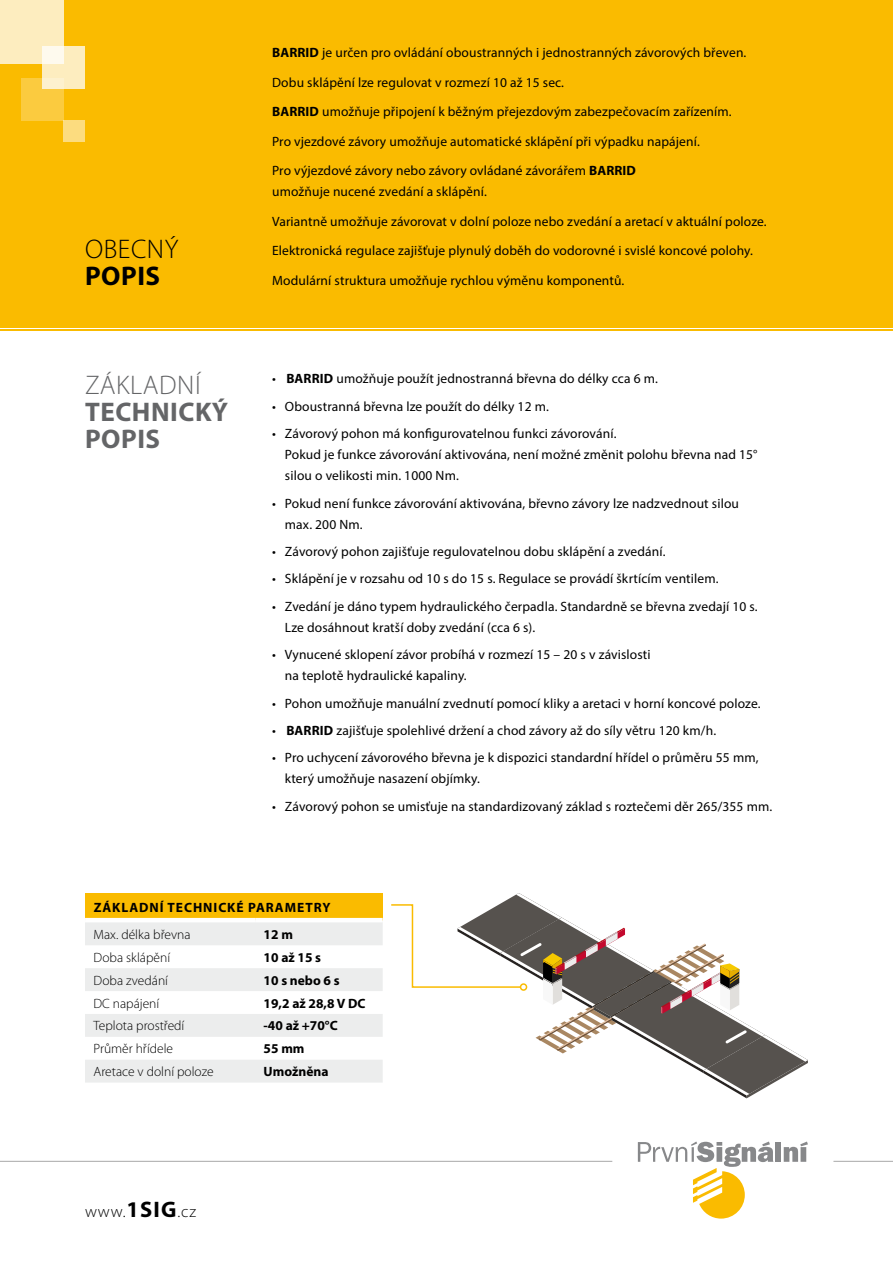
<style>
.page{position:relative;width:893px;height:1263px;background:#fff}
.page>*{position:absolute;margin:0;border:0;box-sizing:border-box;transform-origin:0 0}
.t1{font:700 27px/27px "Myriad Pro";letter-spacing:.02em;color:#646567}
.t2{font:300 27px "Myriad Pro";letter-spacing:.02em;color:#646567}
.t3{font:300 27px "Myriad Pro";letter-spacing:.02em;color:#000}
.t4{font:700 27px "Myriad Pro";letter-spacing:.02em;color:#000}
.t5{font:300 16.5px "Myriad Pro";color:#000}
.t6{font:13.5px/29.5px "Myriad Pro";letter-spacing:.01em;color:#000}
.t7{font:300 13.5px "Myriad Pro";color:#000}
.t8{font:700 13.5px "Myriad Pro";letter-spacing:.005em;color:#000}
.t9{font:700 13.5px "Myriad Pro";letter-spacing:.07em;color:#000}
.s1{font-weight:700}
.s2{font-weight:700;font-size:22.5px}
</style>
<div class="page">
<div style="left:0;top:0;width:893px;height:327px;background:#fabb00"></div>
<div style="left:775px;top:1142px;width:6px;height:20px;background:#87888a"></div>
<svg style="left:784px;top:1141px;width:24px;height:21px"></svg>
<svg style="left:638px;top:1141px;width:135px;height:77px"></svg>
<hr style="left:833px;top:1161px;width:60px;height:1px;background:#000">
<hr style="left:0;top:1161px;width:612px;height:1px;background:#000">
<hr style="left:0;top:329px;width:893px;height:2px;background:#fabb00">
<div style="left:85px;top:893px;width:298px;height:27px;background:#fabb00"></div>
<svg style="left:85px;top:922px;width:298px;height:160px;fill:#eceded"></svg>
<hr style="left:85px;top:918px;width:170px;height:4px;background:#fff">
<hr style="left:255px;top:918px;width:128px;height:4px;background:#fff">
<svg style="left:391px;top:893px;width:417px;height:205px"></svg>
<div style="left:520px;top:983px;width:7px;height:8px;border:2px solid #fabb00;border-radius:50%"></div>
<div style="left:0;top:0;width:64px;height:64px;background:#fdedbf"></div>
<svg style="left:43px;top:46px;width:42px;height:42px;background:#fdf0ca"></svg>
<svg style="left:21px;top:78px;width:43px;height:42px;background:#fbd052"></svg>
<div style="left:64px;top:120px;width:21px;height:22px;background:#fcdc7f"></div>
<h1 class="t3" style="left:85px;top:234px;width:95px">OBECNÝ</h1>
<h1 class="t4" style="left:85px;top:258px;width:77px">POPIS</h1>
<h1 class="t2" style="left:85px;top:370px;width:117px">ZÁKLADNÍ</h1>
<h1 class="t1" style="left:85px;top:397px;width:145px">TECHNICKÝ<br>POPIS</h1>
<p class="t6" style="left:272px;top:38px;width:476px"><span class="s1">BARRID</span> je určen pro ovládání oboustranných i jednostranných závorových břeven.<br>Dobu sklápění lze regulovat v rozmezí 10 až 15 sec.<br><span class="s1">BARRID</span> umožňuje připojení k běžným přejezdovým zabezpečovacím zařízením.<br>Pro vjezdové závory umožňuje automatické sklápění při výpadku napájení.<br>Pro výjezdové závory nebo závory ovládané závorářem <span class="s1">BARRID</span></p>
<p class="t6" style="left:272px;top:177px;width:496px">umožňuje nucené zvedání a sklápění.<br>Variantně umožňuje závorovat v dolní poloze nebo zvedání a aretací v aktuální poloze.<br>Elektronická regulace zajišťuje plynulý doběh do vodorovné i svislé koncové polohy.<br>Modulární struktura umožňuje rychlou výměnu komponentů.</p>
<p class="t6" style="left:272px;top:364px;width:387px">• <span class="s1">BARRID</span> umožňuje použít jednostranná břevna do délky cca 6 m.</p>
<p class="t6" style="left:272px;top:391px;width:278px">• Oboustranná břevna lze použít do délky 12 m.</p>
<p class="t6" style="left:285px;top:423px;width:474px;line-height:21px;text-indent:-13px">• Závorový pohon má konfigurovatelnou funkci závorování.<br>Pokud je funkce závorování aktivována, není možné změnit polohu břevna nad 15° silou o velikosti min. 1000 Nm.</p>
<p class="t6" style="left:285px;top:492px;width:456px;line-height:21px;text-indent:-13px">• Pokud není funkce závorování aktivována, břevno závory lze nadzvednout silou max. 200 Nm.</p>
<p class="t6" style="left:272px;top:536px;width:395px">• Závorový pohon zajišťuje regulovatelnou dobu sklápění a zvedání.</p>
<p class="t6" style="left:272px;top:564px;width:448px">• Sklápění je v rozsahu od 10 s do 15 s. Regulace se provádí škrtícím ventilem.</p>
<p class="t6" style="left:285px;top:595px;width:474px;line-height:21px;text-indent:-13px">• Zvedání je dáno typem hydraulického čerpadla. Standardně se břevna zvedají 10 s.<br>Lze dosáhnout kratší doby zvedání (cca 6 s).</p>
<p class="t6" style="left:285px;top:644px;width:367px;line-height:21px;text-indent:-13px">• Vynucené sklopení závor probíhá v rozmezí 15 – 20 s v závislosti na teplotě hydraulické kapaliny.</p>
<p class="t6" style="left:272px;top:688px;width:490px">• Pohon umožňuje manuální zvednutí pomocí kliky a aretaci v horní koncové poloze.</p>
<p class="t6" style="left:272px;top:715px;width:445px">• <span class="s1">BARRID</span> zajišťuje spolehlivé držení a chod závory až do síly větru 120 km/h.</p>
<p class="t6" style="left:285px;top:747px;width:475px;line-height:21px;text-indent:-13px">• Pro uchycení závorového břevna je k dispozici standardní hřídel o průměru 55 mm, který umožňuje nasazení objímky.</p>
<p class="t6" style="left:272px;top:791px;width:502px">• Závorový pohon se umisťuje na standardizovaný základ s roztečemi děr 265/355 mm.</p>
<p class="t9" style="left:94px;top:898px;width:238px">ZÁKLADNÍ TECHNICKÉ PARAMETRY</p>
<p class="t7" style="left:94px;top:927px;width:99px">Max. délka břevna</p>
<p class="t8" style="left:264px;top:925px;width:31px">12 m</p>
<p class="t7" style="left:94px;top:950px;width:78px">Doba sklápění</p>
<p class="t8" style="left:264px;top:948px;width:59px">10 až 15 s</p>
<p class="t7" style="left:94px;top:973px;width:76px">Doba zvedání</p>
<p class="t8" style="left:264px;top:971px;width:78px">10 s nebo 6 s</p>
<p class="t7" style="left:94px;top:996px;width:67px">DC napájení</p>
<p class="t8" style="left:264px;top:994px;width:103px">19,2 až 28,8 V DC</p>
<p class="t7" style="left:94px;top:1018px;width:92px">Teplota prostředí</p>
<p class="t8" style="left:264px;top:1017px;width:76px">-40 až +70°C</p>
<p class="t7" style="left:94px;top:1041px;width:81px">Průměr hřídele</p>
<p class="t8" style="left:264px;top:1040px;width:42px">55 mm</p>
<p class="t7" style="left:94px;top:1064px;width:122px">Aretace v dolní poloze</p>
<p class="t8" style="left:264px;top:1063px;width:66px">Umožněna</p>
<p class="t5" style="left:85px;top:1203px;width:113px">www.<span class="s2">1SIG</span>.cz</p>
</div>
